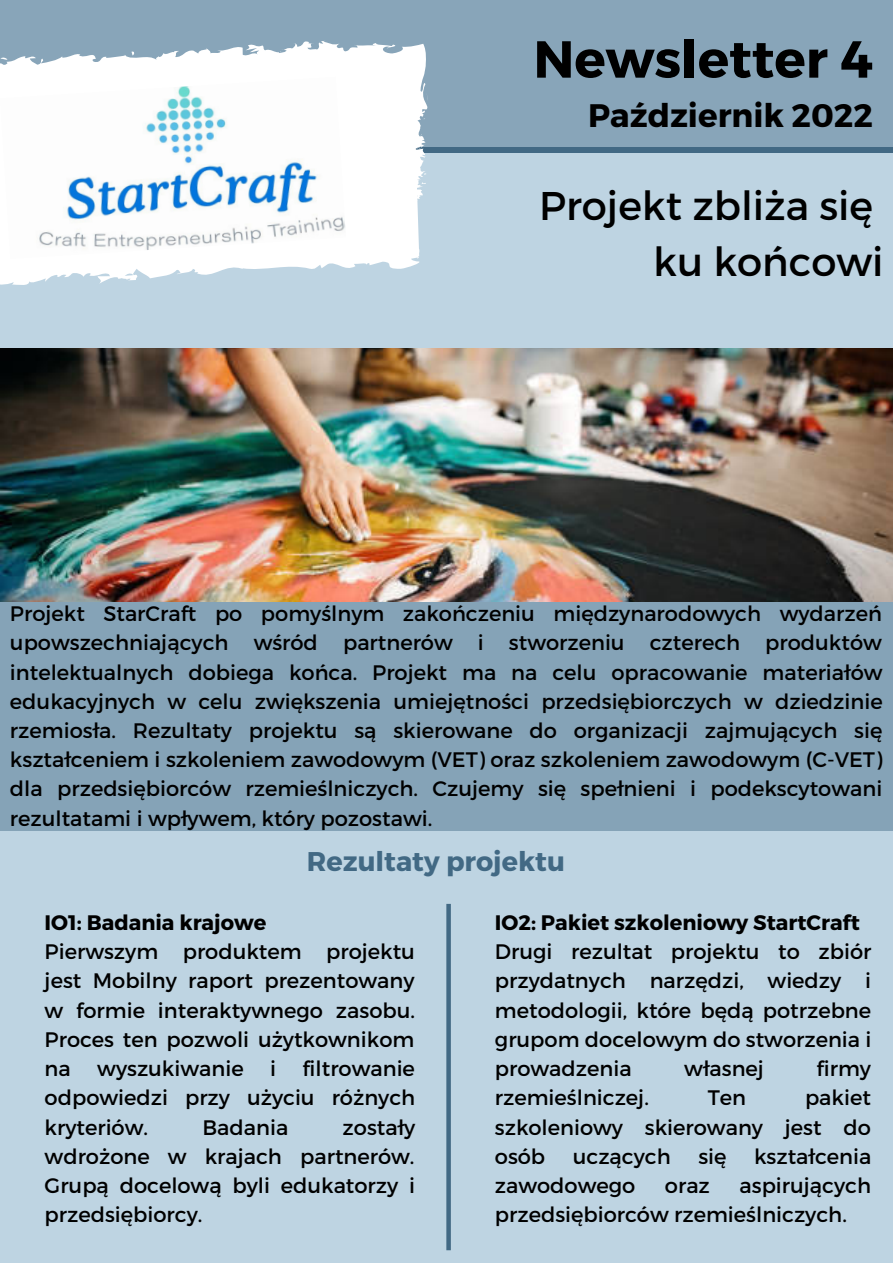
<style>
.page{position:relative;width:893px;height:1264px;background:#fff}
.page>*{position:absolute;margin:0;border:0;box-sizing:border-box;transform-origin:0 0}
.t1{font:700 52.05px "Montserrat";color:#000}
.t2{font:40.05px/55.1px "Montserrat";color:#000;text-align:right}
.t3{font:700 32.55px "Montserrat";color:#000}
.t4{font:700 27px "Montserrat";color:#426984}
.t5{font:21px/29.2px "Montserrat";color:#000;text-align:justify}
.t6{font:700 21px "Montserrat";color:#000}
</style>
<div class="page">
<div style="left:0;top:0;width:892px;height:1262px;background:#bed4e2"></div>
<div style="left:0;top:0;width:892px;height:147px;background:#88a5b9"></div>
<div style="left:0;top:147px;width:892px;height:6px;background:#426984"></div>
<svg style="left:0;top:41px;width:426px;height:228px;fill:#fff"></svg>
<div style="left:0;top:505px;width:892px;height:325px;background:#85a3b7"></div>
<img style="left:0;top:348px;width:892px;height:253px">
<img style="left:0;top:77px;width:346px;height:182px">
<div style="left:446px;top:903px;width:5px;height:347px;background:#426984"></div>
<h1 class="t1" style="left:533px;top:25px;width:341px">Newsletter 4</h1>
<h3 class="t3" style="left:588px;top:94px;width:286px">Październik 2022</h3>
<h2 class="t2" style="left:539px;top:177px;width:346px">Projekt zbliża się ku końcowi</h2>
<p class="t5" style="left:10px;top:598px;width:874px">Projekt StarCraft po pomyślnym zakończeniu międzynarodowych wydarzeń upowszechniających wśród partnerów i stworzeniu czterech produktów intelektualnych dobiega końca. Projekt ma na celu opracowanie materiałów edukacyjnych w celu zwiększenia umiejętności przedsiębiorczych w dziedzinie rzemiosła. Rezultaty projektu są skierowane do organizacji zajmujących się kształceniem i szkoleniem zawodowym (VET) oraz szkoleniem zawodowym (C-VET) dla przedsiębiorców rzemieślniczych. Czujemy się spełnieni i podekscytowani rezultatami i wpływem, który pozostawi.</p>
<p class="t4" style="left:307px;top:843px;width:259px">Rezultaty projektu</p>
<p class="t6" style="left:45px;top:908px;width:223px">IO1: Badania krajowe</p>
<p class="t5" style="left:45px;top:936px;width:372px">Pierwszym produktem projektu jest Mobilny raport prezentowany w formie interaktywnego zasobu.<br>Proces ten pozwoli użytkownikom na</p>
<p class="t5" style="left:45px;top:1052px;width:372px;text-indent:258px">filtrowanie odpowiedzi przy użyciu różnych kryteriów.</p>
<p class="t5" style="left:97px;top:1052px;width:148px">wyszukiwanie</p>
<p class="t5" style="left:270px;top:1052px;width:7px">i</p>
<p class="t5" style="left:202px;top:1111px;width:87px">Badania</p>
<p class="t5" style="left:45px;top:1111px;width:372px;text-indent:298px">zostały wdrożone w krajach partnerów.<br>Grupą docelową byli edukatorzy i przedsiębiorcy.</p>
<p class="t6" style="left:495px;top:908px;width:366px">IO2: Pakiet szkoleniowy StartCraft</p>
<p class="t5" style="left:495px;top:936px;width:378px">Drugi rezultat projektu to zbiór przydatnych narzędzi, wiedzy i metodologii, które będą potrzebne grupom docelowym do stworzenia i prowadzenia</p>
<p class="t5" style="left:684px;top:1052px;width:81px">własnej</p>
<p class="t5" style="left:816px;top:1052px;width:56px">firmy</p>
<p class="t5" style="left:495px;top:1082px;width:155px">rzemieślniczej.</p>
<p class="t5" style="left:707px;top:1082px;width:40px">Ten</p>
<p class="t5" style="left:495px;top:1082px;width:377px;text-indent:310px">pakiet szkoleniowy skierowany jest do osób</p>
<p class="t5" style="left:572px;top:1140px;width:99px">uczących</p>
<p class="t5" style="left:698px;top:1140px;width:30px">się</p>
<p class="t5" style="left:754px;top:1140px;width:119px">kształcenia</p>
<p class="t5" style="left:495px;top:1169px;width:142px">zawodowego</p>
<p class="t5" style="left:665px;top:1169px;width:46px">oraz</p>
<p class="t5" style="left:495px;top:1169px;width:377px;text-indent:244px">aspirujących przedsiębiorców rzemieślniczych.</p>
</div>
